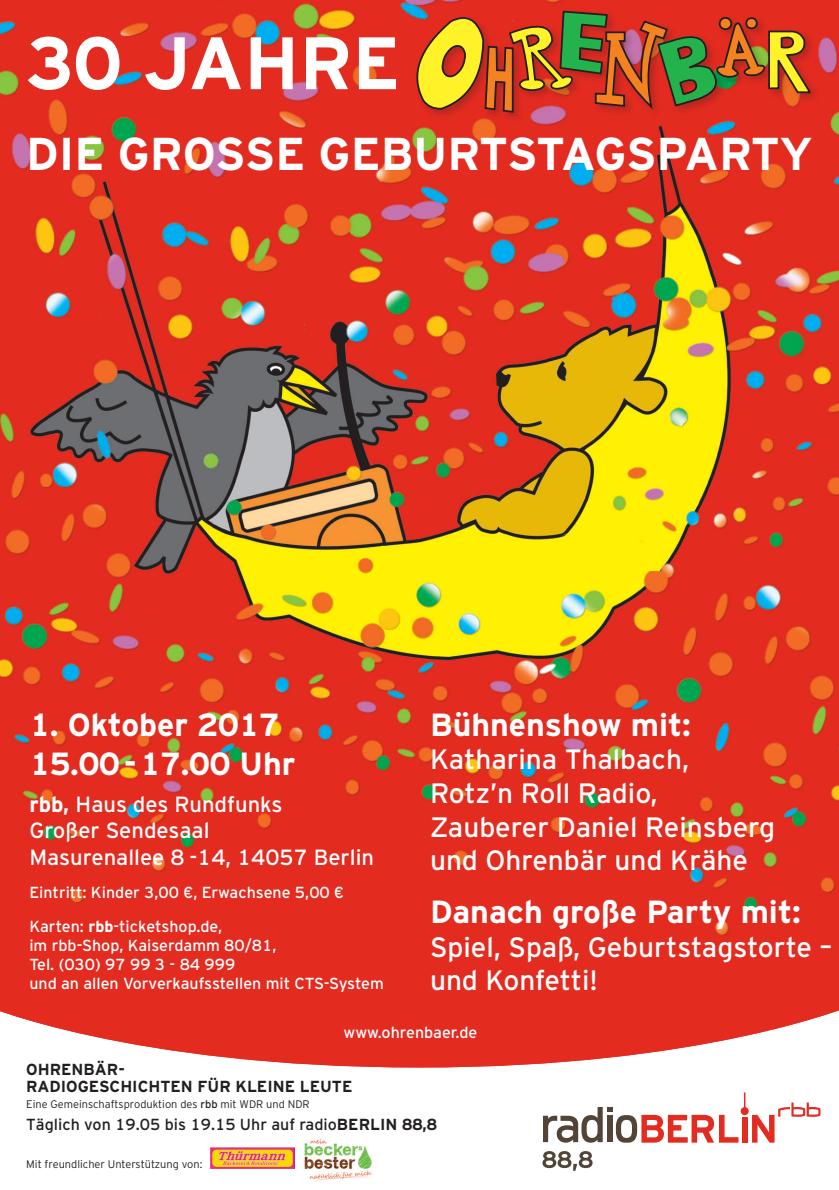
<style>
.page{position:relative;width:839px;height:1190px;background:#fff}
.page>*{position:absolute;margin:0;border:0;box-sizing:border-box;transform-origin:0 0}
.t1{font:700 74px "RBB Interstate";color:#fff}
.t2{font:700 46px "RBB Interstate";color:#fff}
.t3{font:700 32px/38.4px "RBB Interstate";color:#fff}
.t4{font:28px/33.6px "RBB Interstate";color:#fff}
.t5{font:22px/26.4px "RBB Interstate";color:#fff}
.t6{font:16px/19.2px "RBB Interstate";color:#fff}
.t7{font:16px "RBB Interstate";color:#231f20}
.t8{font:700 16px/17px "RBB Interstate";color:#231f20}
.t9{font:300 11px "RBB Interstate";color:#231f20}
.s1{font-weight:400}
.s2{font-weight:700}
</style>
<div class="page">
<img style="left:0;top:0;width:838px;height:1067px">
<svg style="left:543px;top:1107px;width:195px;height:35px"></svg>
<div style="left:740px;top:1107px;width:8px;height:8px;background:#e32b20;border-radius:4px"></div>
<div style="left:741px;top:1117px;width:6px;height:25px;background:#e32b20"></div>
<svg style="left:752px;top:1102px;width:68px;height:40px"></svg>
<svg style="left:542px;top:1151px;width:50px;height:19px"></svg>
<div style="left:414px;top:8px;width:406px;height:115px;background:#231f20;opacity:.24"></div>
<svg style="left:409px;top:10px;width:403px;height:104px;background:#b95b28"></svg>
<img style="left:304px;top:1138px;width:68px;height:43px">
<img style="left:210px;top:1147px;width:84px;height:21px">
<h1 class="t1" style="left:26px;top:22px;width:375px">30 JAHRE</h1>
<h2 class="t2" style="left:26px;top:128px;width:787px">DIE GROSSE GEBURTSTAGSPARTY</h2>
<h3 class="t3" style="left:430px;top:705px;width:262px">Bühnenshow mit:</h3>
<h3 class="t4" style="left:430px;top:742px;width:346px">Katharina Thalbach,<br>Rotz’n Roll Radio,<br>Zauberer Daniel Reinsberg und Ohrenbär und Krähe</h3>
<h3 class="t3" style="left:430px;top:892px;width:372px">Danach große Party mit:</h3>
<h3 class="t4" style="left:430px;top:929px;width:403px">Spiel, Spaß, Geburtstagstorte – und Konfetti!</h3>
<p class="t6" style="left:343px;top:1022px;width:135px">www.ohrenbaer.de</p>
<p class="t8" style="left:26px;top:1061px;width:327px">OHRENBÄR-<br>RADIOGESCHICHTEN FÜR KLEINE LEUTE</p>
<p class="t9" style="left:26px;top:1098px;width:285px">Eine Gemeinschaftsproduktion des <span class="s1">rbb</span> mit WDR und NDR</p>
<p class="t7" style="left:26px;top:1115px;width:412px">Täglich von 19.05 bis 19.15 Uhr auf radio<span class="s2">BERLIN 88,8</span></p>
<p class="t9" style="left:26px;top:1158px;width:177px">Mit freundlicher Unterstützung von:</p>
<h3 class="t3" style="left:29px;top:705px;width:267px">1. Oktober 2017<br>15.00 - 17.00 Uhr</h3>
<h3 class="t5" style="left:29px;top:790px;width:346px"><span class="s2">rbb,</span> Haus des Rundfunks<br>Großer Sendesaal<br>Masurenallee 8 -14, 14057 Berlin</h3>
<p class="t6" style="left:29px;top:875px;width:316px;line-height:33.6px">Eintritt: Kinder 3,00 €, Erwachsene 5,00 €<br>Karten: <span class="s2">rbb</span>-ticketshop.de,</p>
<p class="t6" style="left:29px;top:935px;width:356px">im rbb-Shop, Kaiserdamm 80/81,<br>Tel. (030) 97 99 3 - 84 999<br>und an allen Vorverkaufsstellen mit CTS-System</p>
</div>
